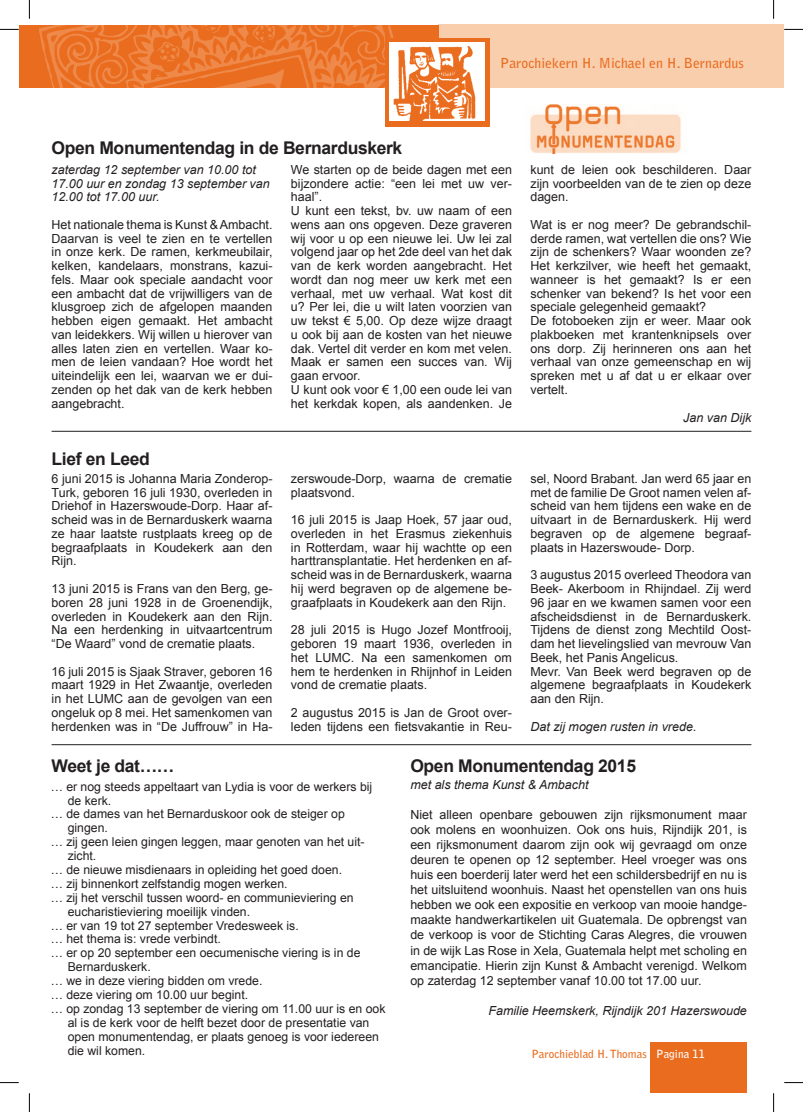
<style>
.page{position:relative;width:803px;height:1112px;background:#fff}
.page>*{position:absolute;margin:0;border:0;box-sizing:border-box;transform-origin:0 0}
.t1{font:700 17.5px "Arial";letter-spacing:-.02em;color:#231f20}
.t2{font:700 13.75px "Bell Gothic Std";color:#ea6d1f}
.t3{font:12.5px/13.8px "Arial";color:#231f20;text-align:justify}
.t4{font:italic 12.5px/13.8px "Arial";color:#231f20}
.t5{font:12.25px "Arial";color:#231f20}
.t6{font:700 11.25px "Bell Gothic Std";color:#ea6d1f}
.s1{color:#fff}
</style>
<div class="page">
<div style="left:651px;top:1042px;width:96px;height:50px;background:#ea6d1f"></div>
<img style="left:530px;top:105px;width:151px;height:48px">
<div style="left:438px;top:25px;width:346px;height:63px;background:#f9cead"></div>
<div style="left:19px;top:25px;width:419px;height:62px;background:#ea6d1f"></div>
<svg style="left:39px;top:25px;width:355px;height:63px"></svg>
<div style="left:385px;top:38px;width:105px;height:88px;background:#ea6d1f"></div>
<div style="left:390px;top:43px;width:95px;height:78px;background:#fff"></div>
<img style="left:394px;top:46px;width:82px;height:74px">
<hr style="left:52px;top:431px;width:699px;height:1px;background:#231f20">
<hr style="left:52px;top:744px;width:699px;height:1px;background:#231f20">
<svg style="left:0;top:29px;width:19px;height:1px"></svg>
<svg style="left:784px;top:29px;width:19px;height:1px"></svg>
<svg style="left:0;top:1082px;width:19px;height:1px"></svg>
<svg style="left:784px;top:1082px;width:19px;height:1px"></svg>
<svg style="left:29px;top:0;width:1px;height:19px"></svg>
<svg style="left:29px;top:1093px;width:1px;height:18px"></svg>
<svg style="left:773px;top:0;width:1px;height:19px"></svg>
<svg style="left:773px;top:1093px;width:1px;height:18px"></svg>
<h1 class="t1" style="left:52px;top:135px;width:352px">Open Monumentendag in de Bernarduskerk</h1>
<p class="t2" style="left:500px;top:55px;width:245px">Parochiekern H. Michael en H. Bernardus</p>
<p class="t4" style="left:52px;top:163px;width:220px">zaterdag 12 september van 10.00 tot<br>17.00 uur en zondag 13 september van<br>12.00 tot 17.00 uur.</p>
<p class="t3" style="left:52px;top:217px;width:222px">Het nationale thema is Kunst &amp; Ambacht.<br>Daarvan is veel te zien en te vertellen in onze kerk. De ramen, kerkmeubilair, kelken, kandelaars, monstrans, kazui&shy;fels. Maar ook speciale aandacht voor een ambacht dat de vrijwilligers van de klusgroep zich de afgelopen maanden hebben eigen gemaakt. Het ambacht van leidekkers. Wij willen u hierover van alles laten zien en vertellen. Waar ko&shy;men de leien vandaan? Hoe wordt het uiteindelijk een lei, waarvan we er dui&shy;zenden op het dak van de kerk hebben aangebracht.</p>
<h1 class="t1" style="left:52px;top:446px;width:100px">Lief en Leed</h1>
<p class="t3" style="left:52px;top:471px;width:222px">6 juni 2015 is Johanna Maria Zonderop-Turk, geboren 16 juli 1930, overleden in Driehof in Hazerswoude-Dorp. Haar af&shy;scheid was in de Bernarduskerk waarna ze haar laatste rustplaats kreeg op de begraafplaats in Koudekerk aan den Rijn.</p>
<p class="t3" style="left:52px;top:581px;width:222px">13 juni 2015 is Frans van den Berg, ge&shy;boren 28 juni 1928 in de Groenendijk, overleden in Koudekerk aan den Rijn.<br>Na een herdenking in uitvaartcentrum “De Waard” vond de crematie plaats.</p>
<p class="t3" style="left:52px;top:664px;width:222px">16 juli 2015 is Sjaak Straver, geboren 16 maart 1929 in Het Zwaantje, overleden in het LUMC aan de gevolgen van een ongeluk op 8 mei. Het samenkomen van herdenken was in “De Juffrouw” in Ha-</p>
<p class="t3" style="left:291px;top:162px;width:222px;text-align:left">We starten op de beide dagen met een bijzondere actie: “een lei met uw ver&shy;haal”.<br>U kunt een tekst, bv. uw naam of een wens aan ons opgeven. Deze graveren wij voor u op een nieuwe lei. Uw lei zal volgend jaar op het 2de deel van het dak van de kerk worden aangebracht. Het wordt dan nog meer uw kerk met een verhaal, met uw verhaal. Wat kost dit u? Per lei, die u wilt laten voorzien van uw tekst € 5,00. Op deze wijze draagt u ook bij aan de kosten van het nieuwe dak. Vertel dit verder en kom met velen.<br>Maak er samen een succes van. Wij gaan ervoor.<br>U kunt ook voor € 1,00 een oude lei van het kerkdak kopen, als aandenken. Je</p>
<p class="t3" style="left:291px;top:471px;width:222px">zerswoude-Dorp, waarna de crematie plaatsvond.</p>
<p class="t3" style="left:291px;top:512px;width:222px">16 juli 2015 is Jaap Hoek, 57 jaar oud, overleden in het Erasmus ziekenhuis in Rotterdam, waar hij wachtte op een harttransplantatie. Het herdenken en af&shy;scheid was in de Bernarduskerk, waarna hij werd begraven op de algemene be&shy;graafplaats in Koudekerk aan den Rijn.</p>
<p class="t3" style="left:291px;top:622px;width:222px">28 juli 2015 is Hugo Jozef Montfrooij, geboren 19 maart 1936, overleden in het LUMC. Na een samenkomen om hem te herdenken in Rhijnhof in Leiden vond de crematie plaats.</p>
<p class="t3" style="left:291px;top:705px;width:222px">2 augustus 2015 is Jan de Groot over&shy;leden tijdens een fietsvakantie in Reu-</p>
<p class="t3" style="left:530px;top:162px;width:222px">kunt de leien ook beschilderen. Daar zijn voorbeelden van de te zien op deze dagen.</p>
<p class="t3" style="left:530px;top:217px;width:222px;text-align:left">Wat is er nog meer? De gebrandschil&shy;derde ramen, wat vertellen die ons? Wie zijn de schenkers? Waar woonden ze?<br>Het kerkzilver, wie heeft het gemaakt, wanneer is het gemaakt? Is er een schenker van bekend? Is het voor een speciale gelegenheid gemaakt?<br>De fotoboeken zijn er weer. Maar ook plakboeken met krantenknipsels over ons dorp. Zij herinneren ons aan het verhaal van onze gemeenschap en wij spreken met u af dat u er elkaar over vertelt.</p>
<p class="t4" style="left:683px;top:410px;width:70px">Jan van Dijk</p>
<p class="t3" style="left:530px;top:471px;width:222px">sel, Noord Brabant. Jan werd 65 jaar en met de familie De Groot namen velen af&shy;scheid van hem tijdens een wake en de uitvaart in de Bernarduskerk. Hij werd begraven op de algemene begraaf&shy;plaats in Hazerswoude- Dorp.</p>
<p class="t3" style="left:530px;top:567px;width:222px;text-align:left">3 augustus 2015 overleed Theodora van Beek- Akerboom in Rhijndael. Zij werd 96 jaar en we kwamen samen voor een afscheidsdienst in de Bernarduskerk.<br>Tijdens de dienst zong Mechtild Oost&shy;dam het lievelingslied van mevrouw Van Beek, het Panis Angelicus.<br>Mevr. Van Beek werd begraven op de algemene begraafplaats in Koudekerk aan den Rijn.</p>
<p class="t4" style="left:530px;top:719px;width:168px">Dat zij mogen rusten in vrede.</p>
<h1 class="t1" style="left:52px;top:753px;width:124px">Weet je dat……</h1>
<h1 class="t1" style="left:410px;top:753px;width:227px">Open Monumentendag 2015</h1>
<p class="t5" style="left:51px;top:777px;width:323px">… er nog steeds appeltaart van Lydia is voor de werkers bij</p>
<p class="t5" style="left:68px;top:791px;width:45px">de kerk.</p>
<p class="t5" style="left:51px;top:805px;width:296px">… de dames van het Bernarduskoor ook de steiger op</p>
<p class="t5" style="left:68px;top:819px;width:42px">gingen.</p>
<p class="t5" style="left:51px;top:833px;width:315px">… zij geen leien gingen leggen, maar genoten van het uit-</p>
<p class="t5" style="left:68px;top:847px;width:30px">zicht.</p>
<p class="t5" style="left:51px;top:861px;width:293px">… de nieuwe misdienaars in opleiding het goed doen.</p>
<p class="t5" style="left:51px;top:874px;width:238px">… zij binnenkort zelfstandig mogen werken.</p>
<p class="t5" style="left:51px;top:888px;width:304px">… zij het verschil tussen woord- en communieviering en</p>
<p class="t5" style="left:68px;top:902px;width:184px">eucharistieviering moeilijk vinden.</p>
<p class="t5" style="left:51px;top:916px;width:250px">… er van 19 tot 27 september Vredesweek is.</p>
<p class="t5" style="left:51px;top:930px;width:172px">… het thema is: vrede verbindt.</p>
<p class="t5" style="left:51px;top:944px;width:311px">… er op 20 september een oecumenische viering is in de</p>
<p class="t5" style="left:68px;top:958px;width:85px">Bernarduskerk.</p>
<p class="t5" style="left:51px;top:972px;width:213px">… we in deze viering bidden om vrede.</p>
<p class="t5" style="left:51px;top:985px;width:199px">… deze viering om 10.00 uur begint.</p>
<p class="t5" style="left:51px;top:999px;width:336px">… op zondag 13 september de viering om 11.00 uur is en ook</p>
<p class="t5" style="left:68px;top:1013px;width:303px">al is de kerk voor de helft bezet door de presentatie van</p>
<p class="t5" style="left:68px;top:1027px;width:313px">open monumentendag, er plaats genoeg is voor iedereen</p>
<p class="t5" style="left:68px;top:1041px;width:79px">die wil komen.</p>
<p class="t4" style="left:410px;top:778px;width:180px">met als thema Kunst &amp; Ambacht</p>
<p class="t3" style="left:410px;top:807px;width:338px;line-height:15px">Niet alleen openbare gebouwen zijn rijksmonument maar ook molens en woonhuizen. Ook ons huis, Rijndijk 201, is een rijksmonument daarom zijn ook wij gevraagd om onze deuren te openen op 12 september. Heel vroeger was ons huis een boerderij later werd het een schildersbedrijf en nu is het uitsluitend woonhuis. Naast het openstellen van ons huis hebben we ook een expositie en verkoop van mooie handge&shy;maakte handwerkartikelen uit Guatemala. De opbrengst van de verkoop is voor de Stichting Caras Alegres, die vrouwen in de wijk Las Rose in Xela, Guatemala helpt met scholing en emancipatie. Hierin zijn Kunst &amp; Ambacht verenigd. Welkom op zaterdag 12 september vanaf 10.00 tot 17.00 uur.</p>
<p class="t4" style="left:488px;top:1003px;width:260px">Familie Heemskerk, Rijndijk 201 Hazerswoude</p>
<p class="t6" style="left:531px;top:1046px;width:175px">Parochieblad H. Thomas <span class="s1">Pagina 11</span></p>
</div>
